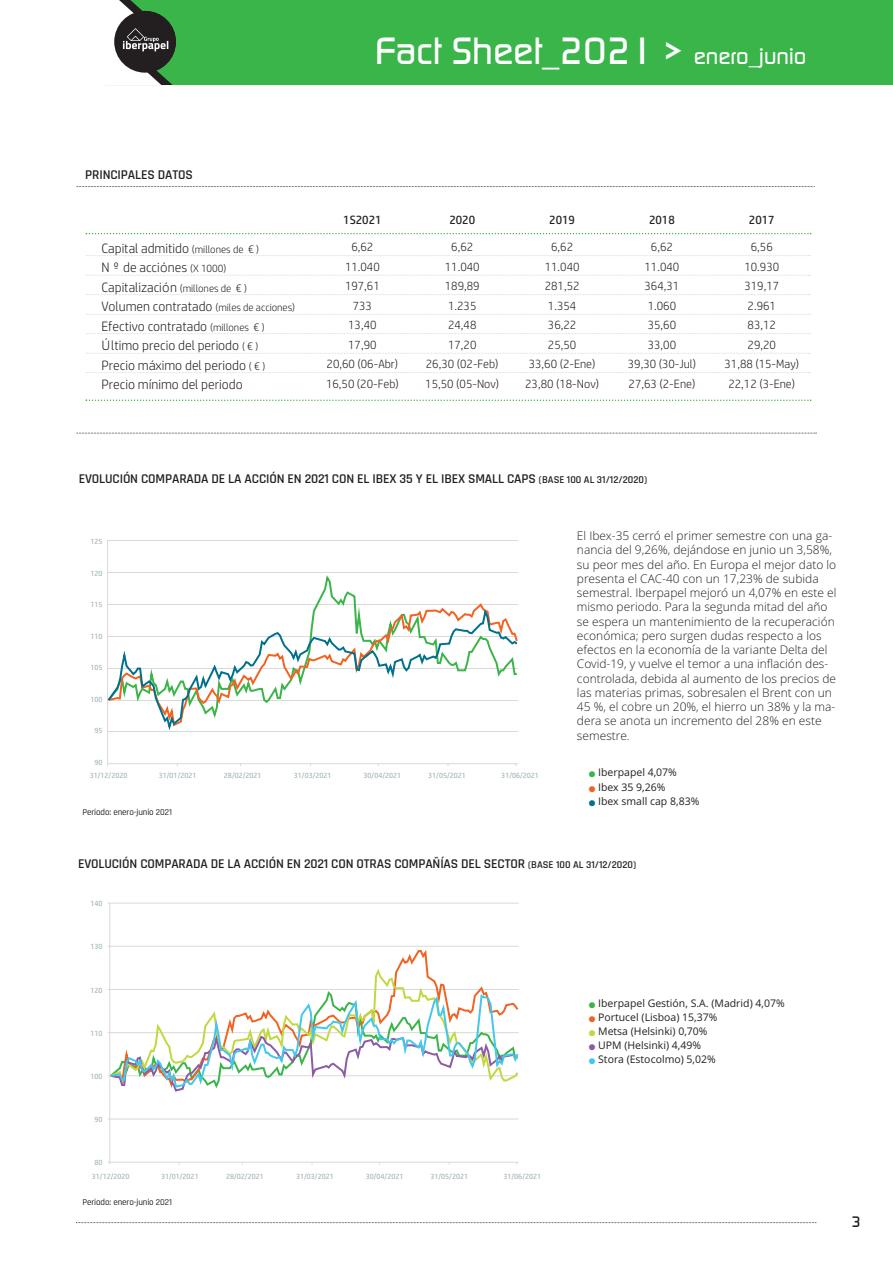
<style>
.page{position:relative;width:893px;height:1263px;background:#fff}
.page>*{position:absolute;margin:0;border:0;box-sizing:border-box;transform-origin:0 0}
.t1{font:37.5px "Modaerne";color:#fff}
.t2{font:15px "Modaerne";color:#231f20}
.t3{font:300 13.5px/19.5px "HP Simplified Jpan";color:#231f20}
.t4{font:600 13.5px "Rajdhani";letter-spacing:-.01em;color:#231f20}
.t5{font:300 12px/14.2px "Open Sans";color:#231f20}
.t6{font:300 12px/19.5px "HP Simplified Jpan";color:#231f20;text-align:center}
.t7{font:12px "HP Simplified Jpan";color:#231f20}
.t8{font:10.5px "Open Sans";color:#231f20}
.t9{font:500 9px "Rajdhani";letter-spacing:-.01em;color:#231f20}
.t10{font:7.5px "HP Simplified Jpan";color:#a4b7ba}
.s1{font-weight:700}
.s2{font-size:22.5px}
.s3{font-size:10.5px}
.s4{color:#3ab54a}
.s5{color:#f26221}
.s6{color:#00718c}
.s7{color:#c2d83f}
.s8{color:#8d5ba6}
.s9{color:#45c7ec}
</style>
<div class="page">
<div style="left:105px;top:0;width:788px;height:85px;background:#3ab54a"></div>
<svg style="left:105px;top:0;width:68px;height:85px;background:#738174"></svg>
<hr style="left:0;top:0;width:1px;height:85px;background:#3ab54a">
<svg style="left:77px;top:186px;width:738px;height:1px"></svg>
<svg style="left:77px;top:433px;width:740px;height:1px"></svg>
<svg style="left:86px;top:233px;width:725px;height:1px"></svg>
<svg style="left:86px;top:255px;width:725px;height:1px"></svg>
<svg style="left:86px;top:275px;width:725px;height:1px"></svg>
<svg style="left:86px;top:294px;width:725px;height:1px"></svg>
<svg style="left:86px;top:314px;width:725px;height:1px"></svg>
<svg style="left:86px;top:333px;width:725px;height:1px"></svg>
<svg style="left:86px;top:353px;width:725px;height:1px"></svg>
<svg style="left:86px;top:372px;width:725px;height:1px"></svg>
<svg style="left:86px;top:399px;width:725px;height:2px"></svg>
<svg style="left:76px;top:1222px;width:741px;height:1px"></svg>
<hr style="left:108px;top:540px;width:410px;height:1px;background:#d9d9d9">
<hr style="left:107px;top:541px;width:1px;height:223px;background:#d9d9d9">
<hr style="left:108px;top:763px;width:410px;height:1px;background:#d9d9d9">
<svg style="left:108px;top:572px;width:410px;height:30px"></svg>
<svg style="left:108px;top:602px;width:410px;height:3px"></svg>
<svg style="left:107px;top:605px;width:411px;height:127px"></svg>
<hr style="left:110px;top:1118px;width:409px;height:1px;background:#d9d9d9">
<hr style="left:110px;top:946px;width:409px;height:1px;background:#d9d9d9">
<hr style="left:110px;top:903px;width:409px;height:1px;background:#d9d9d9">
<hr style="left:109px;top:903px;width:1px;height:259px;background:#d9d9d9">
<hr style="left:110px;top:1162px;width:409px;height:1px;background:#d9d9d9">
<svg style="left:109px;top:966px;width:374px;height:23px"></svg>
<svg style="left:108px;top:989px;width:411px;height:104px"></svg>
<h1 class="t1" style="left:375px;top:30px;width:433px">Fact Sheet_2021 <span class="s1">&gt;</span> <span class="s2">enero_junio</span></h1>
<p class="t4" style="left:85px;top:166px;width:109px">PRINCIPALES DATOS</p>
<p class="t7" style="left:343px;top:213px;width:40px">1S2021</p>
<p class="t3" style="left:99px;top:238px;width:197px">Capital admitido <span class="s3">(millones de €)<br></span>Nºde accói nes <span class="s3">(X 1000)<br></span>Capitalizacói n <span class="s3">(millones de €)<br></span>Volumen contratado <span class="s3">(miles de acciones)<br></span>Efectivo contratado <span class="s3">(millones €)<br></span>Último precio del periodo <span class="s3">(€)<br></span>Precio máximo del periodo <span class="s3">(€)<br></span>Precio mínimo del periodo</p>
<p class="t6" style="left:326px;top:237px;width:74px">6,62<br>11.040<br>197,61<br>733<br>13,40<br>17,90<br>20,60 (06-Abr)<br>16,50 (20-Feb)</p>
<p class="t7" style="left:449px;top:213px;width:27px">2020</p>
<p class="t6" style="left:425px;top:237px;width:75px">6,62<br>11.040<br>189,89<br>1.235<br>24,48<br>17,20<br>26,30 (02-Feb)<br>15,50 (05-Nov)</p>
<p class="t7" style="left:549px;top:213px;width:27px">2019</p>
<p class="t6" style="left:525px;top:237px;width:75px">6,62<br>11.040<br>281,52<br>1.354<br>36,22<br>25,50<br>33,60 (2-Ene)<br>23,80 (18-Nov)</p>
<p class="t7" style="left:649px;top:213px;width:27px">2018</p>
<p class="t6" style="left:628px;top:237px;width:70px">6,62<br>11.040<br>364,31<br>1.060<br>35,60<br>33,00<br>39,30 (30-Jul)<br>27,63 (2-Ene)</p>
<p class="t7" style="left:749px;top:213px;width:27px">2017</p>
<p class="t6" style="left:724px;top:237px;width:76px">6,56<br>10.930<br>319,17<br>2.961<br>83,12<br>29,20<br>31,88 (15-May)<br>22,12 (3-Ene)</p>
<p class="t4" style="left:79px;top:471px;width:570px">EVOLUCIÓN COMPARADA DE LA ACCIÓN EN 2021 CON EL IBEX 35 Y EL IBEX SMALL CAPS <span class="s3">(BASE 100 AL 31/12/2020)</span></p>
<p class="t10" style="left:90px;top:538px;width:14px">125</p>
<p class="t10" style="left:90px;top:569px;width:14px">120</p>
<p class="t10" style="left:90px;top:601px;width:14px">115</p>
<p class="t10" style="left:90px;top:632px;width:14px">110</p>
<p class="t10" style="left:90px;top:664px;width:14px">105</p>
<p class="t10" style="left:90px;top:695px;width:14px">100</p>
<p class="t10" style="left:95px;top:727px;width:10px">95</p>
<p class="t10" style="left:95px;top:758px;width:10px">90</p>
<p class="t10" style="left:90px;top:771px;width:39px">31/12/2020</p>
<p class="t10" style="left:159px;top:771px;width:39px">31/01/2021</p>
<p class="t10" style="left:224px;top:771px;width:39px">28/02/2021</p>
<p class="t10" style="left:294px;top:771px;width:39px">31/03/2021</p>
<p class="t10" style="left:364px;top:771px;width:39px">30/04/2021</p>
<p class="t10" style="left:428px;top:771px;width:39px">31/05/2021</p>
<p class="t10" style="left:501px;top:771px;width:39px">31/06/2021</p>
<p class="t9" style="left:82px;top:807px;width:91px">Periodo: enero-junio 2021</p>
<p class="t5" style="left:577px;top:529px;width:261px">El Ibex-35 cerró el primer semestre con una ga&shy;nancia del 9,26%, dejándose en junio un 3,58%, su peor mes del año. En Europa el mejor dato lo presenta el CAC-40 con un 17,23% de subida semestral. Iberpapel mejoró un 4,07% en este el mismo periodo. Para la segunda mitad del año se espera un mantenimiento de la recuperación económica; pero surgen dudas respecto a los efectos en la economía de la variante Delta del Covid-19, y vuelve el temor a una inflación des&shy;controlada, debida al aumento de los precios de las materias primas, sobresalen el Brent con un 45 %, el cobre un 20%, el hierro un 38% y la ma&shy;dera se anota un incremento del 28% en este semestre.</p>
<p class="t8" style="left:589px;top:767px;width:89px"><span class="s4">■</span> Iberpapel 4,07%</p>
<p class="t8" style="left:589px;top:781px;width:78px"><span class="s5">■</span> Ibex 35 9,26%</p>
<p class="t8" style="left:589px;top:795px;width:112px"><span class="s6">■</span> Ibex small cap 8,83%</p>
<p class="t4" style="left:78px;top:856px;width:560px">EVOLUCIÓN COMPARADA DE LA ACCIÓN EN 2021 CON OTRAS COMPAÑÍAS DEL SECTOR <span class="s3">(BASE 100 AL 31/12/2020)</span></p>
<p class="t10" style="left:90px;top:900px;width:14px">140</p>
<p class="t10" style="left:90px;top:943px;width:14px">130</p>
<p class="t10" style="left:90px;top:986px;width:14px">120</p>
<p class="t10" style="left:90px;top:1029px;width:14px">110</p>
<p class="t10" style="left:90px;top:1072px;width:14px">100</p>
<p class="t10" style="left:95px;top:1115px;width:10px">90</p>
<p class="t10" style="left:95px;top:1158px;width:10px">80</p>
<p class="t10" style="left:92px;top:1172px;width:39px">31/12/2020</p>
<p class="t10" style="left:161px;top:1172px;width:39px">31/01/2021</p>
<p class="t10" style="left:226px;top:1172px;width:39px">28/02/2021</p>
<p class="t10" style="left:296px;top:1172px;width:39px">31/03/2021</p>
<p class="t10" style="left:366px;top:1172px;width:39px">30/04/2021</p>
<p class="t10" style="left:430px;top:1172px;width:39px">31/05/2021</p>
<p class="t10" style="left:503px;top:1172px;width:39px">31/06/2021</p>
<p class="t9" style="left:82px;top:1197px;width:91px">Periodo: enero-junio 2021</p>
<p class="t8" style="left:589px;top:997px;width:197px"><span class="s4">■</span> Iberpapel Gestión, S.A. (Madrid) 4,07%</p>
<p class="t8" style="left:589px;top:1011px;width:130px"><span class="s5">■</span> Portucel (Lisboa) 15,37%</p>
<p class="t8" style="left:589px;top:1025px;width:120px"><span class="s7">■</span> Metsa (Helsinki) 0,70%</p>
<p class="t8" style="left:589px;top:1039px;width:113px"><span class="s8">■</span> UPM (Helsinki) 4,49%</p>
<p class="t8" style="left:589px;top:1053px;width:128px"><span class="s9">■</span> Stora (Estocolmo) 5,02%</p>
<p class="t2" style="left:852px;top:1213px;width:11px">3</p>
</div>
